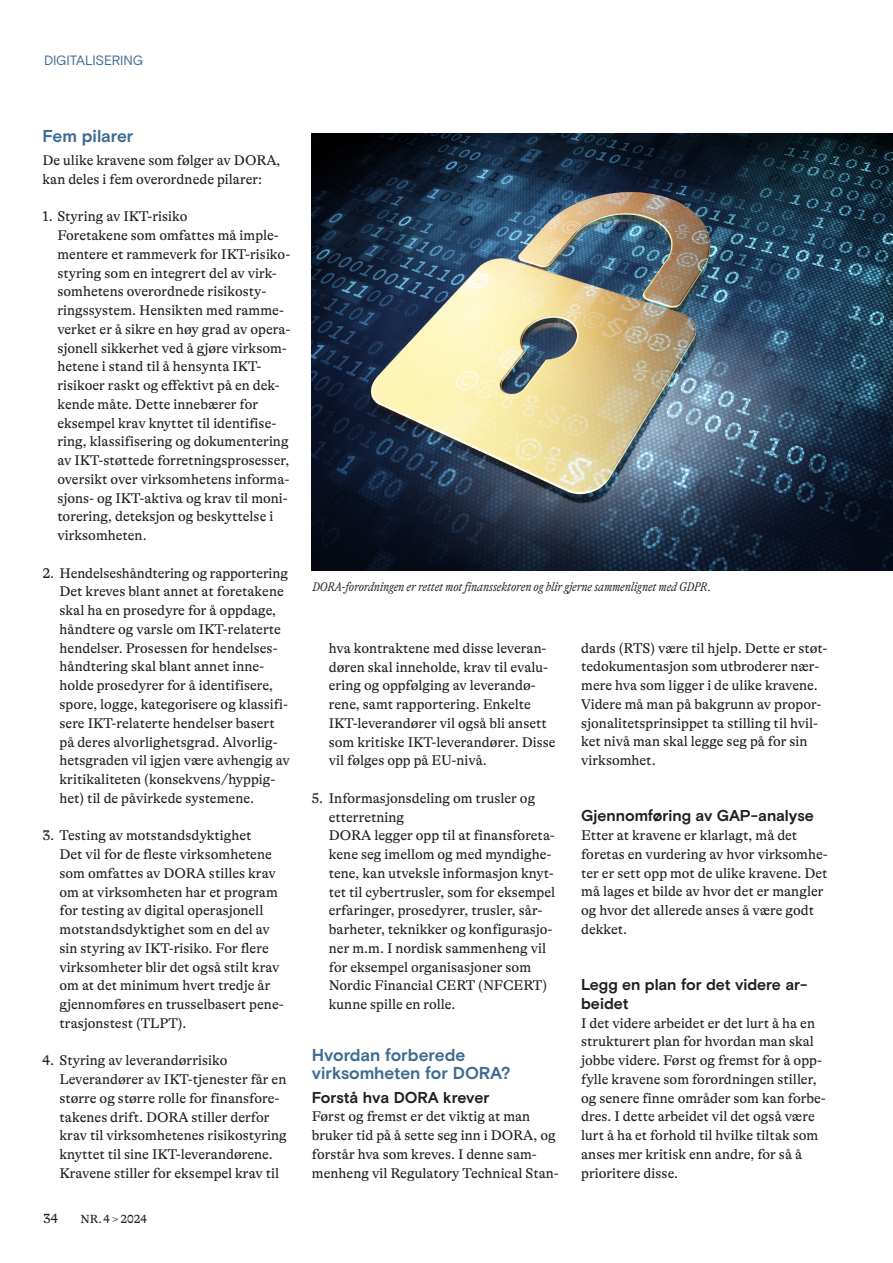
<style>
.page{position:relative;width:893px;height:1263px;background:#fff}
.page>*{position:absolute;margin:0;border:0;box-sizing:border-box;transform-origin:0 0}
.t1{font:700 17.25px/18.8px "Basis Grotesque Pro";color:#3e6c92}
.t2{font:700 15.75px/18.8px "Basis Grotesque Pro";color:#231f20}
.t3{font:14.25px/18.8px "GT Alpina";color:#231f20}
.t4{font:13.5px "Basis Grotesque Pro";color:#3e6c92}
.t5{font:13.5px "GT Alpina";color:#231f20}
.t6{font:italic 300 condensed 12.75px "GT Alpina";color:#231f20}
.t7{font:12px "GT Alpina";letter-spacing:-.005em;color:#231f20}
</style>
<div class="page">
<img style="left:312px;top:134px;width:581px;height:437px">
<p class="t4" style="left:44px;top:53px;width:8px">DIGITALISERING</p>
<p class="t1" style="left:43px;top:127px;width:93px">Fem pilarer</p>
<p class="t3" style="left:43px;top:151px;width:240px">De ulike kravene som følger av DORA, kan deles i fem overordnede pilarer:</p>
<p class="t3" style="left:57px;top:207px;width:235px;text-indent:-15px">1. Styring av IKT-risiko<br>Foretakene som omfattes må imple&shy;mentere et rammeverk for IKT-risiko&shy;styring som en integrert del av virk&shy;somhetens overordnede risikosty&shy;ringssystem. Hensikten med ramme&shy;verket er å sikre en høy grad av opera&shy;sjonell sikkerhet ved å gjøre virksom&shy;hetene i stand til å hensynta IKT&shy;risikoer raskt og effektivt på en dek&shy;kende måte. Dette innebærer for eksempel krav knyttet til identifise&shy;ring, klassifisering og dokumentering av IKT-støttede forretningsprosesser, oversikt over virksomhetens informa&shy;sjons- og IKT-aktiva og krav til moni&shy;torering, deteksjon og beskyttelse i virksomheten.</p>
<p class="t3" style="left:60px;top:564px;width:232px;text-indent:-17px">2. Hendelseshåndtering og rapportering Det kreves blant annet at foretakene skal ha en prosedyre for å oppdage, håndtere og varsle om IKT-relaterte hendelser. Prosessen for hendelses&shy;håndtering skal blant annet inne&shy;holde prosedyrer for å identifisere, spore, logge, kategorisere og klassifi&shy;sere IKT-relaterte hendelser basert på deres alvorlighetsgrad. Alvorlig&shy;hetsgraden vil igjen være avhengig av kritikaliteten (konsekvens/hyppig&shy;het) til de påvirkede systemene.</p>
<p class="t3" style="left:60px;top:826px;width:226px;text-indent:-17px">3. Testing av motstandsdyktighet<br>Det vil for de fleste virksomhetene som omfattes av DORA stilles krav om at virksomheten har et program for testing av digital operasjonell motstandsdyktighet som en del av sin styring av IKT-risiko. For flere virksomheter blir det også stilt krav om at det minimum hvert tredje år gjennomføres en trusselbasert pene&shy;trasjonstest (TLPT).</p>
<p class="t3" style="left:60px;top:1051px;width:229px;text-indent:-17px">4. Styring av leverandørrisiko Leverandører av IKT-tjenester får en større og større rolle for finansfore&shy;takenes drift. DORA stiller derfor krav til virksomhetenes risikostyring knyttet til sine IKT-leverandørene.<br>Kravene stiller for eksempel krav til</p>
<p class="t5" style="left:43px;top:1210px;width:16px">34</p>
<p class="t7" style="left:81px;top:1212px;width:68px">NR. 4 &gt; 2024</p>
<p class="t6" style="left:312px;top:579px;width:401px">DORA-forordningen er rettet mot finanssektoren og blir gjerne sammenlignet med GDPR.</p>
<p class="t3" style="left:329px;top:639px;width:228px">hva kontraktene med disse leveran&shy;døren skal inneholde, krav til evalu&shy;ering og oppfølging av leverandø&shy;rene, samt rapportering. Enkelte IKT-leverandører vil også bli ansett som kritiske IKT-leverandører. Disse vil følges opp på EU-nivå.</p>
<p class="t3" style="left:329px;top:789px;width:228px;text-indent:-17px">5. Informasjonsdeling om trusler og etterretning<br>DORA legger opp til at finansforeta&shy;kene seg imellom og med myndighe&shy;tene, kan utveksle informasjon knyt&shy;tet til cybertrusler, som for eksempel erfaringer, prosedyrer, trusler, sår&shy;barheter, teknikker og konfigurasjo&shy;ner m.m. I nordisk sammenheng vil for eksempel organisasjoner som Nordic Financial CERT (NFCERT) kunne spille en rolle.</p>
<p class="t1" style="left:312px;top:1046px;width:200px">Hvordan forberede virksomheten for DORA?</p>
<p class="t2" style="left:312px;top:1088px;width:179px">Forstå hva DORA krever</p>
<p class="t3" style="left:312px;top:1107px;width:248px">Først og fremst er det viktig at man bruker tid på å sette seg inn i DORA, og forstår hva som kreves. I denne sam&shy;menheng vil Regulatory Technical Stan-</p>
<p class="t3" style="left:581px;top:639px;width:248px">dards (RTS) være til hjelp. Dette er støt&shy;tedokumentasjon som utbroderer nær&shy;mere hva som ligger i de ulike kravene.<br>Videre må man på bakgrunn av propor&shy;sjonalitetsprinsippet ta stilling til hvil&shy;ket nivå man skal legge seg på for sin virksomhet.</p>
<p class="t2" style="left:581px;top:807px;width:234px">Gjennomføring av GAP-analyse</p>
<p class="t3" style="left:581px;top:826px;width:248px">Etter at kravene er klarlagt, må det foretas en vurdering av hvor virksomhe&shy;ter er sett opp mot de ulike kravene. Det må lages et bilde av hvor det er mangler og hvor det allerede anses å være godt dekket.</p>
<p class="t2" style="left:581px;top:976px;width:228px">Legg en plan for det videre ar&shy;beidet</p>
<p class="t3" style="left:581px;top:1014px;width:246px">I det videre arbeidet er det lurt å ha en strukturert plan for hvordan man skal jobbe videre. Først og fremst for å opp&shy;fylle kravene som forordningen stiller, og senere finne områder som kan forbe&shy;dres. I dette arbeidet vil det også være lurt å ha et forhold til hvilke tiltak som anses mer kritisk enn andre, for så å prioritere disse.</p>
</div>
